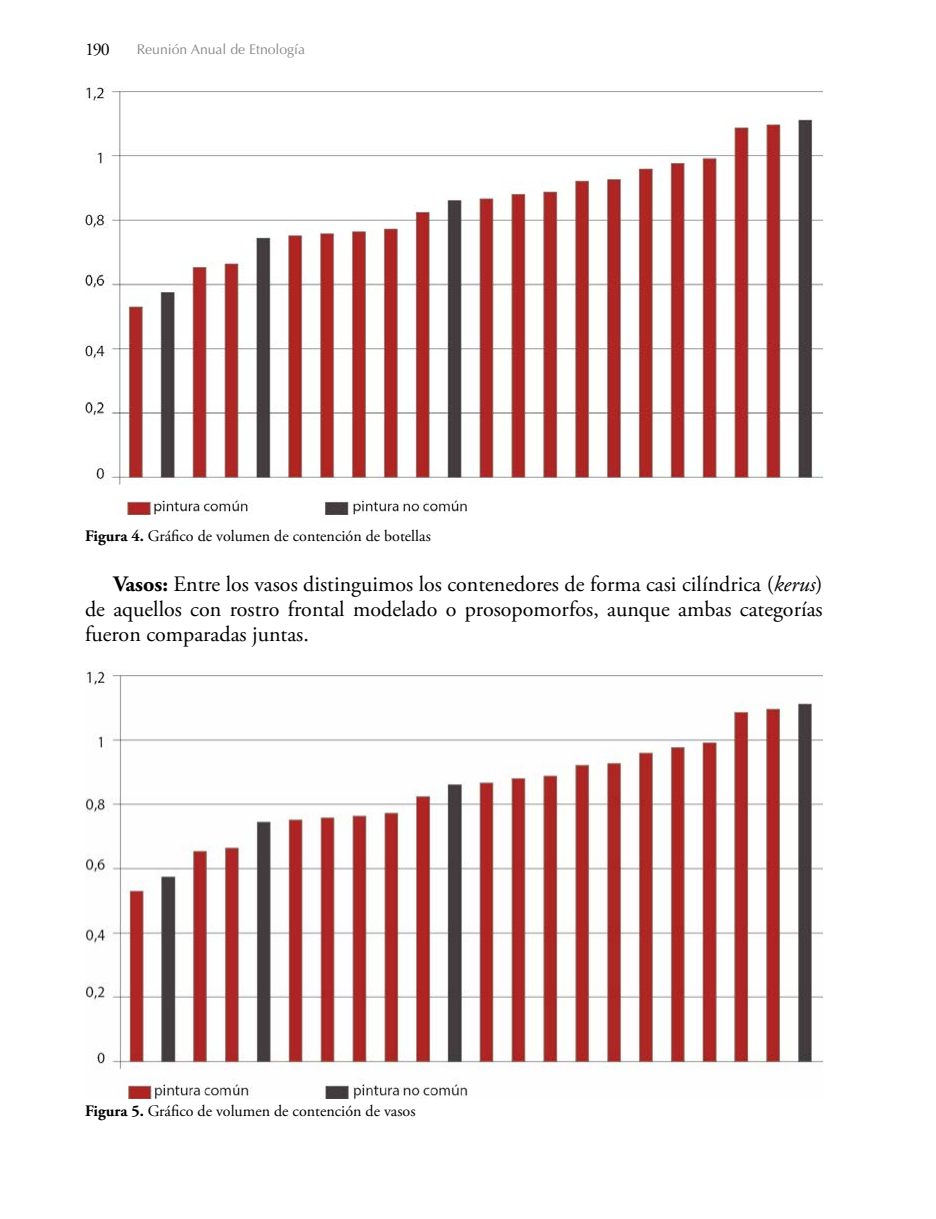
<style>
.page{position:relative;width:936px;height:1219px;background:#fff}
.page>*{position:absolute;margin:0;border:0;box-sizing:border-box;transform-origin:0 0}
.t1{font:22px/25px "Adobe Garamond Pro";color:#000;text-align:justify}
.t2{font:18px "Adobe Garamond Pro";color:#000}
.t3{font:16px "Adobe Garamond Pro";color:#000}
.t4{font:14px "Optima LT Std";color:#878787}
.s1{font-weight:700}
.s2{font-style:italic}
</style>
<div class="page">
<img style="left:85px;top:85px;width:737px;height:429px">
<img style="left:85px;top:670px;width:737px;height:428px">
<p class="t2" style="left:85px;top:38px;width:26px">190</p>
<p class="t4" style="left:137px;top:41px;width:170px">Reunión Anual de Etnología</p>
<p class="t3" style="left:85px;top:526px;width:347px"><span class="s1">Figura 4.</span> Gráfico de volumen de contención de botellas</p>
<p class="t1" style="left:85px;top:572px;width:739px;text-indent:28px"><span class="s1">Vasos:</span> Entre los vasos distinguimos los contenedores de forma casi cilíndrica (<span class="s2">kerus</span>) de aquellos con rostro frontal modelado o prosopomorfos, aunque ambas categorías fueron comparadas juntas.</p>
<p class="t3" style="left:85px;top:1101px;width:332px"><span class="s1">Figura 5.</span> Gráfico de volumen de contención de vasos</p>
</div>
